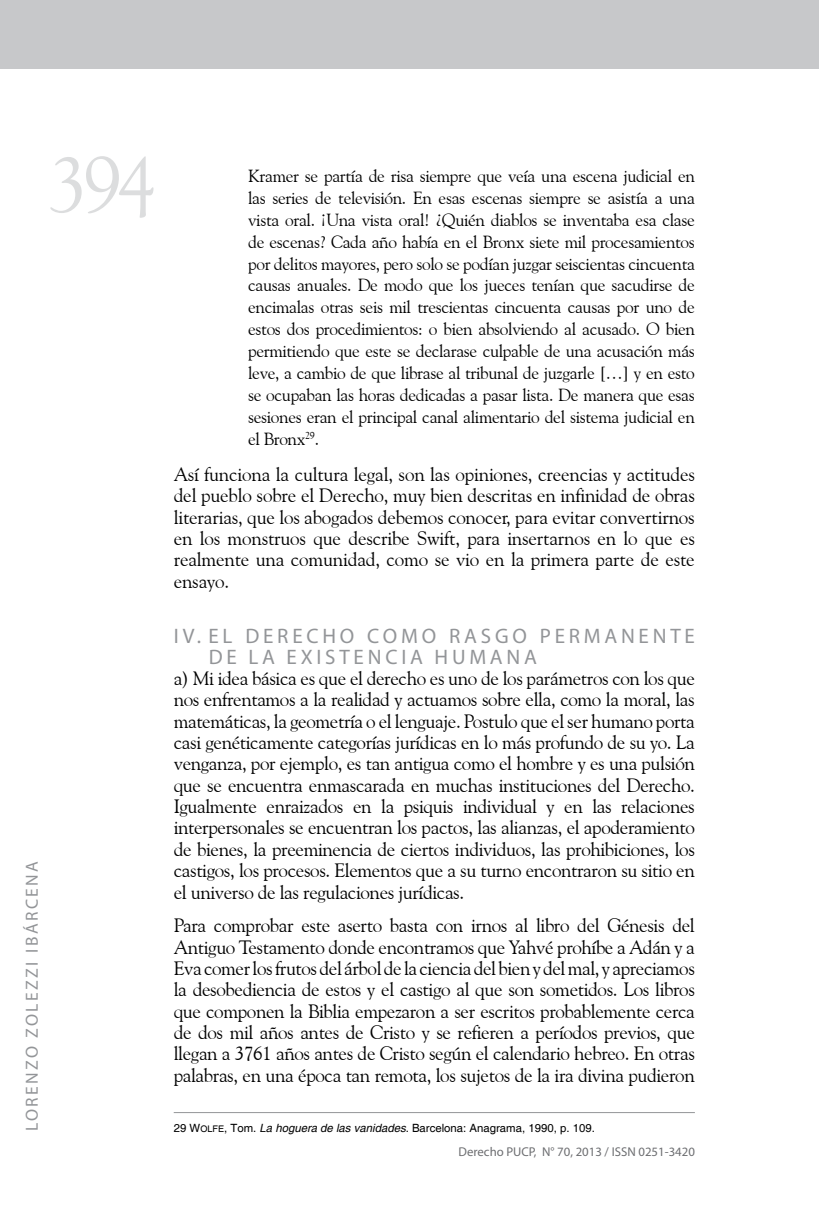
<style>
.page{position:relative;width:819px;height:1206px;background:#fff}
.page>*{position:absolute;margin:0;border:0;box-sizing:border-box;transform-origin:0 0}
.t1{font:78.75px "Goudy Old Style BT";color:#dcddde}
.t2{font:21px/20.5px "Myriad Pro";letter-spacing:.18em;color:#939598}
.t3{font:19.25px/21.3px "Goudy Old Style BT";letter-spacing:-.02em;color:#000;text-align:justify}
.t4{font:17.5px/21.9px "Goudy Old Style BT";letter-spacing:-.02em;color:#000;text-align:justify}
.t5{font:17.5px "Myriad Pro";letter-spacing:.14em;color:#939598}
.t6{font:12.78px "Myriad Pro";color:#6d6e71}
.t7{font:11.38px "Helvetica";color:#000}
.s1{font-family:"Helvetica SC800"}
.s2{font-family:"Helvetica SC800";font-size:9.1px}
.s3{font-style:italic}
</style>
<div class="page">
<div style="left:0;top:0;width:819px;height:69px;background:#c7c8ca"></div>
<hr style="left:174px;top:1112px;width:520px;height:1px;background:#939598">
<h1 class="t1" style="left:49px;top:136px;width:109px">394</h1>
<p class="t5" style="left:21px;top:1131px;width:272px;rotate:-90deg">LORENZO ZOLEZZI I BÁRCENA</p>
<p class="t4" style="left:248px;top:165px;width:448px">Kramer se partía de risa siempre que veía una escena judicial en las series de televisión. En esas escenas siempre se asistía a una vista oral. ¡Una vista oral! ¿Quién diablos se inventaba esa clase de escenas? Cada año había en el Bronx siete mil procesamientos por delitos mayores, pero solo se podían juzgar seiscientas cincuenta causas anuales. De modo que los jueces tenían que sacudirse de encimalas otras seis mil trescientas cincuenta causas por uno de estos dos procedimientos: o bien absolviendo al acusado. O bien permitiendo que este se declarase culpable de una acusación más leve, a cambio de que librase al tribunal de juzgarle […] y en esto se ocupaban las horas dedicadas a pasar lista. De manera que esas sesiones eran el principal canal alimentario del sistema judicial en el Bronx<sup>29</sup>.</p>
<p class="t3" style="left:174px;top:463px;width:523px">Así funciona la cultura legal, son las opiniones, creencias y actitudes del pueblo sobre el Derecho, muy bien descritas en infinidad de obras literarias, que los abogados debemos conocer, para evitar convertirnos en los monstruos que describe Swift, para insertarnos en lo que es realmente una comunidad, como se vio en la primera parte de este ensayo.</p>
<p class="t2" style="left:209px;top:625px;width:487px;text-indent:-35px">IV. E L D EREC HO COMO RASGO PERMANENTE<br>DE LA EXISTENC IA HUMANA</p>
<p class="t3" style="left:174px;top:667px;width:522px">a) Mi idea básica es que el derecho es uno de los parámetros con los que nos enfrentamos a la realidad y actuamos sobre ella, como la moral, las matemáticas, la geometría o el lenguaje. Postulo que el ser humano porta casi genéticamente categorías jurídicas en lo más profundo de su yo. La venganza, por ejemplo, es tan antigua como el hombre y es una pulsión que se encuentra enmascarada en muchas instituciones del Derecho.<br>Igualmente enraizados en la psiquis individual y en las relaciones interpersonales se encuentran los pactos, las alianzas, el apoderamiento de bienes, la preeminencia de ciertos individuos, las prohibiciones, los castigos, los procesos. Elementos que a su turno encontraron su sitio en el universo de las regulaciones jurídicas.</p>
<p class="t3" style="left:174px;top:914px;width:522px">Para comprobar este aserto basta con irnos al libro del Génesis del Antiguo Testamento donde encontramos que Yahvé prohíbe a Adán y a Eva comer los frutos del árbol de la ciencia del bien y del mal, y apreciamos la desobediencia de estos y el castigo al que son sometidos. Los libros que componen la Biblia empezaron a ser escritos probablemente cerca de dos mil años antes de Cristo y se refieren a períodos previos, que llegan a 3761 años antes de Cristo según el calendario hebreo. En otras palabras, en una época tan remota, los sujetos de la ira divina pudieron</p>
<p class="t7" style="left:174px;top:1120px;width:422px">29 <span class="s1">W</span><span class="s2">olfe</span>, Tom. <span class="s3">La hoguera de las vanidades</span>. Barcelona: Anagrama, 1990, p. 109.</p>
<p class="t6" style="left:458px;top:1144px;width:160px">DERECHO PUCP, N° 70, 2013 / ISSN</p>
<p class="t6" style="left:638px;top:1144px;width:58px">0251-3420</p>
</div>
